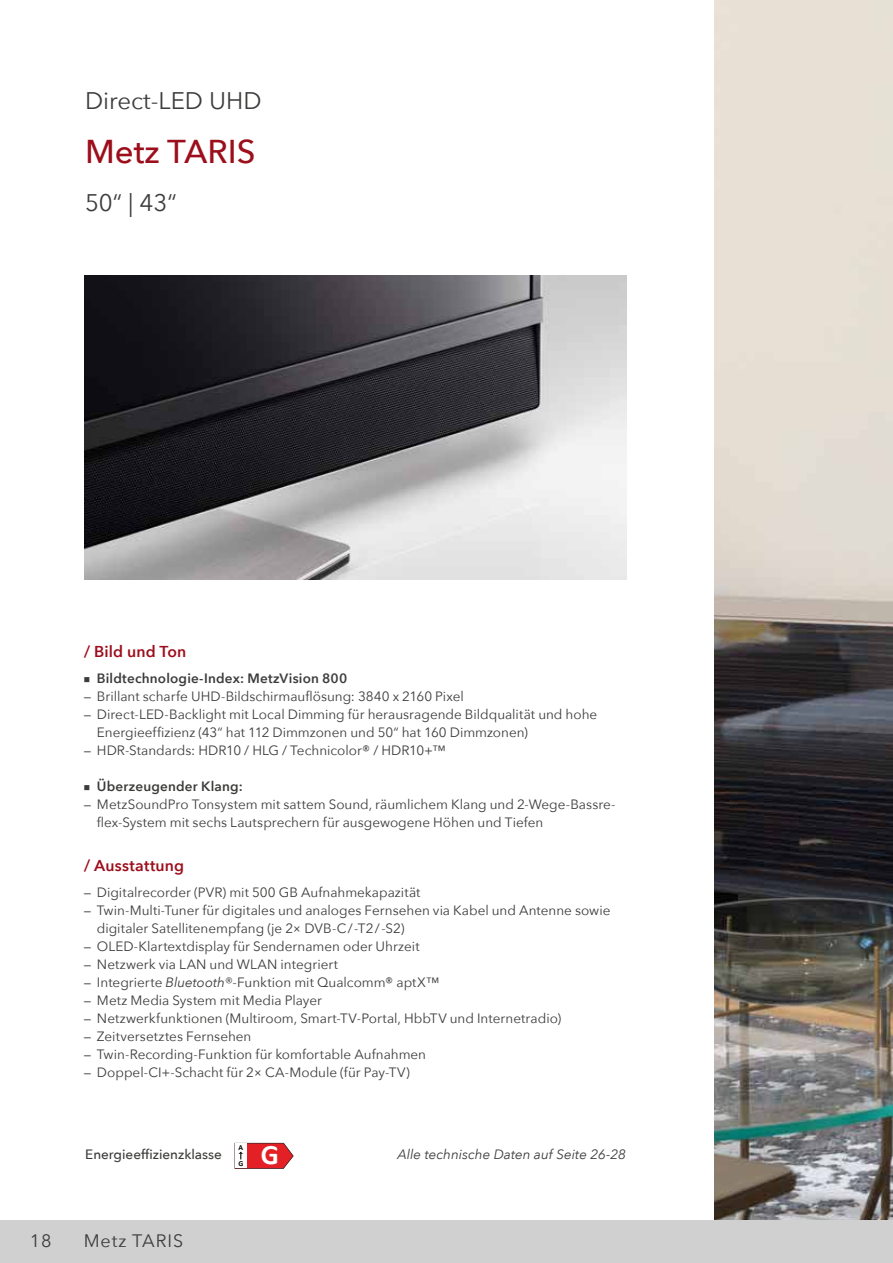
<style>
.page{position:relative;width:893px;height:1263px;background:#fff}
.page>*{position:absolute;margin:0;border:0;box-sizing:border-box;transform-origin:0 0}
.t1{font:500 33px "Avenir Next";color:#9d0e1c}
.t2{font:700 28.2px "Calibri";color:#fff}
.t3{font:24px "Avenir Next";color:#3c3c3b}
.t4{font:18px "Avenir Next";letter-spacing:.05em;color:#3c3c3b}
.t5{font:600 15.75px "Avenir Next";letter-spacing:.01em;color:#9d0e1c}
.t6{font:13.5px/18px "Avenir Next";color:#3c3c3b}
.t7{font:600 13.5px "Avenir Next";letter-spacing:.015em;color:#3c3c3b}
.t8{font:italic 13.5px "Avenir Next";color:#3c3c3b}
.t9{font:500 13.5px "Avenir Next";color:#3c3c3b}
.t10{font:700 7.65px/16.4px "Calibri";color:#000}
.s1{font-family:"Meta OT";font-weight:500;font-size:6.75px}
.s2{font-family:"Avenir"}
.s3{font-style:italic}
</style>
<div class="page">
<img style="left:714px;top:0;width:179px;height:1220px">
<div style="left:0;top:1220px;width:893px;height:43px;background:#d1d0d1"></div>
<img style="left:85px;top:275px;width:541px;height:304px">
<svg style="left:235px;top:1143px;width:59px;height:26px"></svg>
<h3 class="t3" style="left:85px;top:80px;width:178px">Direct-LED UHD</h3>
<h1 class="t1" style="left:85px;top:123px;width:172px">Metz TARIS</h1>
<h3 class="t3" style="left:85px;top:182px;width:93px">50“ | 43“</h3>
<p class="t5" style="left:84px;top:638px;width:104px">/ Bild und Ton</p>
<p class="t7" style="left:84px;top:667px;width:265px"><span class="s1">■</span> Bildtechnologie-Index: MetzVision 800</p>
<p class="t6" style="left:84px;top:687px;width:381px"><span class="s2">–</span> Brillant scharfe UHD-Bildschirmauflösung: 3840 x 2160 Pixel</p>
<p class="t6" style="left:97px;top:705px;width:502px;text-indent:-13px"><span class="s2">–</span> Direct-LED-Backlight mit Local Dimming für herausragende Bildqualität und hohe<br>Energieeffizienz (43“ hat 112 Dimmzonen und 50“ hat 160 Dimmzonen)</p>
<p class="t6" style="left:84px;top:741px;width:363px"><span class="s2">–</span> HDR-Standards: HDR10 / HLG / Technicolor® / HDR10+™</p>
<p class="t7" style="left:84px;top:775px;width:160px"><span class="s1">■</span> Überzeugender Klang:</p>
<p class="t6" style="left:97px;top:795px;width:520px;text-indent:-13px"><span class="s2">–</span> MetzSoundPro Tonsystem mit sattem Sound, räumlichem Klang und 2-Wege-Bassre&shy;flex-System mit sechs Lautsprechern für ausgewogene Höhen und Tiefen</p>
<p class="t5" style="left:84px;top:852px;width:101px">/ Ausstattung</p>
<p class="t6" style="left:84px;top:883px;width:338px"><span class="s2">–</span> Digitalrecorder (PVR) mit 500 GB Aufnahmekapazität</p>
<p class="t6" style="left:97px;top:901px;width:515px;text-indent:-13px"><span class="s2">–</span> Twin-Multi-Tuner für digitales und analoges Fernsehen via Kabel und Antenne sowie digitaler Satellitenempfang (je 2× DVB-C/-T2/-S2)</p>
<p class="t6" style="left:84px;top:937px;width:337px"><span class="s2">–</span> OLED-Klartextdisplay für Sendernamen oder Uhrzeit</p>
<p class="t6" style="left:84px;top:955px;width:256px"><span class="s2">–</span> Netzwerk via LAN und WLAN integriert</p>
<p class="t6" style="left:84px;top:973px;width:357px"><span class="s2">–</span> Integrierte <span class="s3">Bluetooth®</span>-Funktion mit Qualcomm® aptX™</p>
<p class="t6" style="left:84px;top:991px;width:239px"><span class="s2">–</span> Metz Media System mit Media Player</p>
<p class="t6" style="left:84px;top:1009px;width:479px"><span class="s2">–</span> Netzwerkfunktionen (Multiroom, Smart-TV-Portal, HbbTV und Internetradio)</p>
<p class="t6" style="left:84px;top:1027px;width:169px"><span class="s2">–</span> Zeitversetztes Fernsehen</p>
<p class="t6" style="left:84px;top:1045px;width:343px"><span class="s2">–</span> Twin-Recording-Funktion für komfortable Aufnahmen</p>
<p class="t6" style="left:84px;top:1063px;width:327px"><span class="s2">–</span> Doppel-CI+-Schacht für 2× CA-Module (für Pay-TV)</p>
<p class="t9" style="left:85px;top:1143px;width:138px">Energieeffizienzklasse</p>
<p class="t10" style="left:238px;top:1139px;width:6px">A<br>G</p>
<h2 class="t2" style="left:261px;top:1135px;width:20px">G</h2>
<p class="t8" style="left:397px;top:1143px;width:230px">Alle technische Daten auf Seite 26-28</p>
<h3 class="t4" style="left:30px;top:1225px;width:23px">18</h3>
<h3 class="t4" style="left:84px;top:1225px;width:101px">Metz TARIS</h3>
</div>
